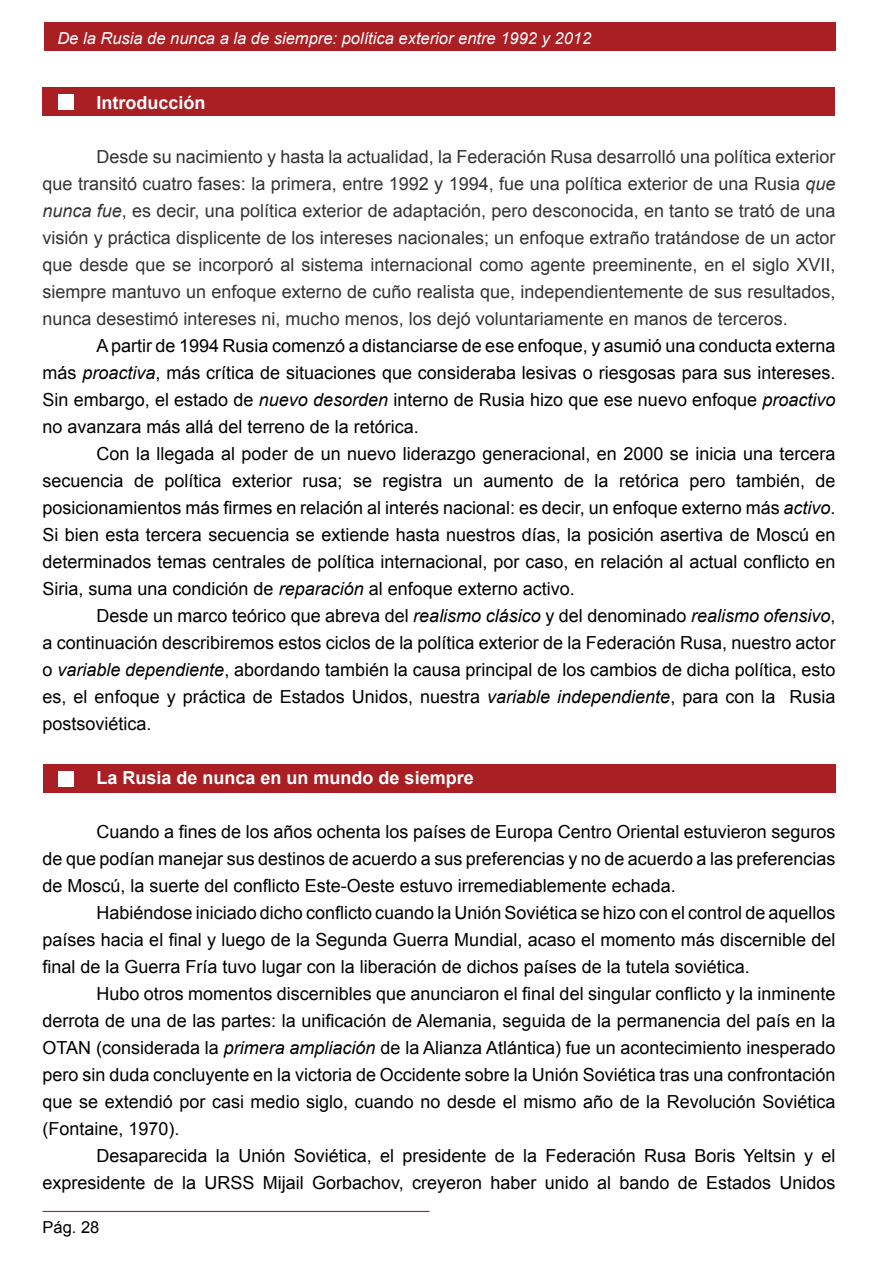
<style>
.page{position:relative;width:893px;height:1263px;background:#fff}
.page>*{position:absolute;margin:0;border:0;box-sizing:border-box;transform-origin:0 0}
.t1{font:18px/27px "Arial";color:#000;text-align:justify}
.t2{font:18px/27px "Arial";color:#333;text-align:justify}
.t3{font:700 18px "Arial";color:#fff}
.t4{font:italic 16.5px "Arial";color:#fff}
.t5{font:16.5px "Arial";color:#000}
.s1{font-style:italic}
</style>
<div class="page">
<div style="left:44px;top:22px;width:792px;height:28px;background:#a91f23"></div>
<hr style="left:43px;top:1211px;width:386px;height:1px;background:#a91f23">
<div style="left:43px;top:764px;width:792px;height:29px;background:#a91f23"></div>
<div style="left:59px;top:771px;width:15px;height:16px;background:#fff"></div>
<div style="left:43px;top:88px;width:792px;height:28px;background:#a91f23"></div>
<div style="left:58px;top:95px;width:16px;height:15px;background:#fff"></div>
<p class="t4" style="left:57px;top:27px;width:535px">De la Rusia de nunca a la de siempre: política exterior entre 1992 y 2012</p>
<p class="t3" style="left:97px;top:91px;width:111px">Introducción</p>
<p class="t2" style="left:43px;top:144px;width:795px;text-indent:54px">Desde su nacimiento y hasta la actualidad, la Federación Rusa desarrolló una política exterior que transitó cuatro fases: la primera, entre 1992 y 1994, fue una política exterior de una Rusia <span class="s1">que nunca fue</span>, es decir, una política exterior de adaptación, pero desconocida, en tanto se trató de una visión y práctica displicente de los intereses nacionales; un enfoque extraño tratándose de un actor que desde que se incorporó al sistema internacional como agente preeminente, en el siglo XVII, siempre mantuvo un enfoque externo de cuño realista que, independientemente de sus resultados, nunca desestimó intereses ni, mucho menos, los dejó voluntariamente en manos de terceros.</p>
<p class="t1" style="left:43px;top:333px;width:795px;text-indent:54px">A partir de 1994 Rusia comenzó a distanciarse de ese enfoque, y asumió una conducta externa más <span class="s1">proactiva</span>, más crítica de situaciones que consideraba lesivas o riesgosas para sus intereses.<br>Sin embargo, el estado de <span class="s1">nuevo desorden</span> interno de Rusia hizo que ese nuevo enfoque <span class="s1">proactivo </span>no avanzara más allá del terreno de la retórica.</p>
<p class="t1" style="left:43px;top:441px;width:795px;text-indent:54px">Con la llegada al poder de un nuevo liderazgo generacional, en 2000 se inicia una tercera secuencia de política exterior rusa; se registra un aumento de la retórica pero también, de posicionamientos más firmes en relación al interés nacional: es decir, un enfoque externo más <span class="s1">activo</span>.<br>Si bien esta tercera secuencia se extiende hasta nuestros días, la posición asertiva de Moscú en determinados temas centrales de política internacional, por caso, en relación al actual conflicto en Siria, suma una condición de <span class="s1">reparación</span> al enfoque externo activo.</p>
<p class="t1" style="left:43px;top:603px;width:795px;text-indent:54px">Desde un marco teórico que abreva del <span class="s1">realismo clásico</span> y del denominado <span class="s1">realismo ofensivo</span>, a continuación describiremos estos ciclos de la política exterior de la Federación Rusa, nuestro actor o <span class="s1">variable dependiente</span>, abordando también la causa principal de los cambios de dicha política, esto es, el enfoque y práctica de Estados Unidos, nuestra <span class="s1">variable independiente</span>, para con la Rusia postsoviética.</p>
<p class="t3" style="left:97px;top:766px;width:379px">La Rusia de nunca en un mundo de siempre</p>
<p class="t1" style="left:43px;top:819px;width:794px;text-indent:54px">Cuando a fines de los años ochenta los países de Europa Centro Oriental estuvieron seguros de que podían manejar sus destinos de acuerdo a sus preferencias y no de acuerdo a las preferencias de Moscú, la suerte del conflicto Este-Oeste estuvo irremediablemente echada.</p>
<p class="t1" style="left:43px;top:900px;width:794px;text-indent:54px">Habiéndose iniciado dicho conflicto cuando la Unión Soviética se hizo con el control de aquellos países hacia el final y luego de la Segunda Guerra Mundial, acaso el momento más discernible del final de la Guerra Fría tuvo lugar con la liberación de dichos países de la tutela soviética.</p>
<p class="t1" style="left:43px;top:981px;width:795px;text-indent:54px">Hubo otros momentos discernibles que anunciaron el final del singular conflicto y la inminente derrota de una de las partes: la unificación de Alemania, seguida de la permanencia del país en la OTAN (considerada la <span class="s1">primera ampliación</span> de la Alianza Atlántica) fue un acontecimiento inesperado pero sin duda concluyente en la victoria de Occidente sobre la Unión Soviética tras una confrontación que se extendió por casi medio siglo, cuando no desde el mismo año de la Revolución Soviética (Fontaine, 1970).</p>
<p class="t1" style="left:43px;top:1143px;width:794px;text-align:right">Desaparecida la Unión Soviética, el presidente de la Federación Rusa Boris Yeltsin y el expresidente de la URSS Mijail Gorbachov, creyeron haber unido al bando de Estados Unidos</p>
<p class="t5" style="left:43px;top:1216px;width:58px">Pág. 28</p>
</div>
